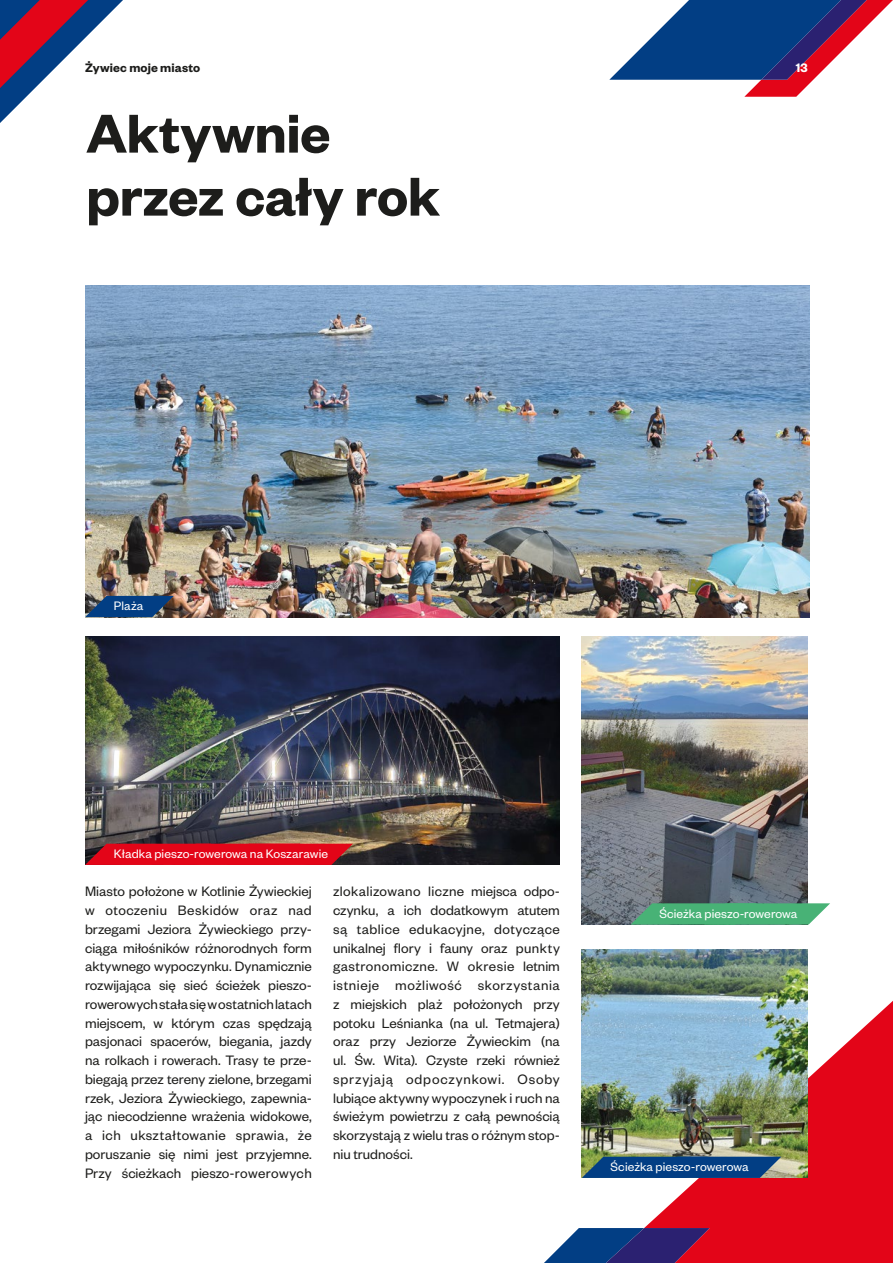
<style>
.page{position:relative;width:893px;height:1263px;background:#fff}
.page>*{position:absolute;margin:0;border:0;box-sizing:border-box;transform-origin:0 0}
.t1{font:600 60px/63px "Founders Grotesk";letter-spacing:-.005em;color:#1d1d1b}
.t2{font:15px/18.8px "Founders Grotesk";color:#1d1d1b;text-align:justify}
.t3{font:13.5px "Founders Grotesk";letter-spacing:.005em;color:#fff}
.t4{font:600 13.5px "Founders Grotesk";letter-spacing:.01em;color:#1d1d1b}
.t5{font:600 13.5px "Founders Grotesk";color:#fff}
</style>
<div class="page">
<svg style="left:609px;top:0;width:284px;height:97px"></svg>
<svg style="left:0;top:0;width:101px;height:123px"></svg>
<svg style="left:644px;top:1001px;width:249px;height:262px;fill:#e30518"></svg>
<svg style="left:544px;top:1228px;width:166px;height:35px"></svg>
<img style="left:85px;top:286px;width:724px;height:331px">
<img style="left:85px;top:636px;width:475px;height:229px">
<img style="left:581px;top:949px;width:227px;height:228px">
<img style="left:581px;top:636px;width:227px;height:288px">
<svg style="left:85px;top:596px;width:89px;height:21px"></svg>
<svg style="left:582px;top:1157px;width:199px;height:21px"></svg>
<svg style="left:631px;top:903px;width:199px;height:21px"></svg>
<svg style="left:85px;top:844px;width:268px;height:21px"></svg>
<p class="t4" style="left:85px;top:59px;width:117px">Żywiec moje miasto</p>
<p class="t5" style="left:796px;top:59px;width:13px">13</p>
<h1 class="t1" style="left:86px;top:99px;width:355px">Aktywnie przez cały rok</h1>
<p class="t3" style="left:114px;top:598px;width:31px">Plaża</p>
<p class="t3" style="left:114px;top:846px;width:216px">Kładka pieszo-rowerowa na Koszarawie</p>
<p class="t2" style="left:85px;top:881px;width:228px">Miasto położone w Kotlinie Żywieckiej w otoczeniu Beskidów oraz nad brzegami Jeziora Żywieckiego przy&shy;ciąga miłośników różnorodnych form aktywnego wypoczynku. Dynamicznie rozwijająca się sieć ścieżek pieszo&shy;rowerowych stała się w ostatnich latach miejscem, w którym czas spędzają pasjonaci spacerów, biegania, jazdy na rolkach i rowerach. Trasy te prze&shy;biegają przez tereny zielone, brzegami rzek, Jeziora Żywieckiego, zapewnia&shy;jąc niecodzienne wrażenia widokowe, a ich ukształtowanie sprawia, że poruszanie się nimi jest przyjemne.<br>Przy ścieżkach pieszo-rowerowych</p>
<p class="t2" style="left:333px;top:881px;width:228px">zlokalizowano liczne miejsca odpo&shy;czynku, a ich dodatkowym atutem są tablice edukacyjne, dotyczące unikalnej flory i fauny oraz punkty gastronomiczne. W okresie letnim istnieje możliwość skorzystania z miejskich plaż położonych przy potoku Leśnianka (na ul. Tetmajera) oraz przy Jeziorze Żywieckim (na ul. Św. Wita). Czyste rzeki również sprzyjają odpoczynkowi. Osoby lubiące aktywny wypoczynek i ruch na świeżym powietrzu z całą pewnością skorzystają z wielu tras o różnym stop&shy;niu trudności.</p>
<p class="t3" style="left:659px;top:905px;width:140px">Ścieżka pieszo-rowerowa</p>
<p class="t3" style="left:611px;top:1159px;width:140px">Ścieżka pieszo-rowerowa</p>
</div>
